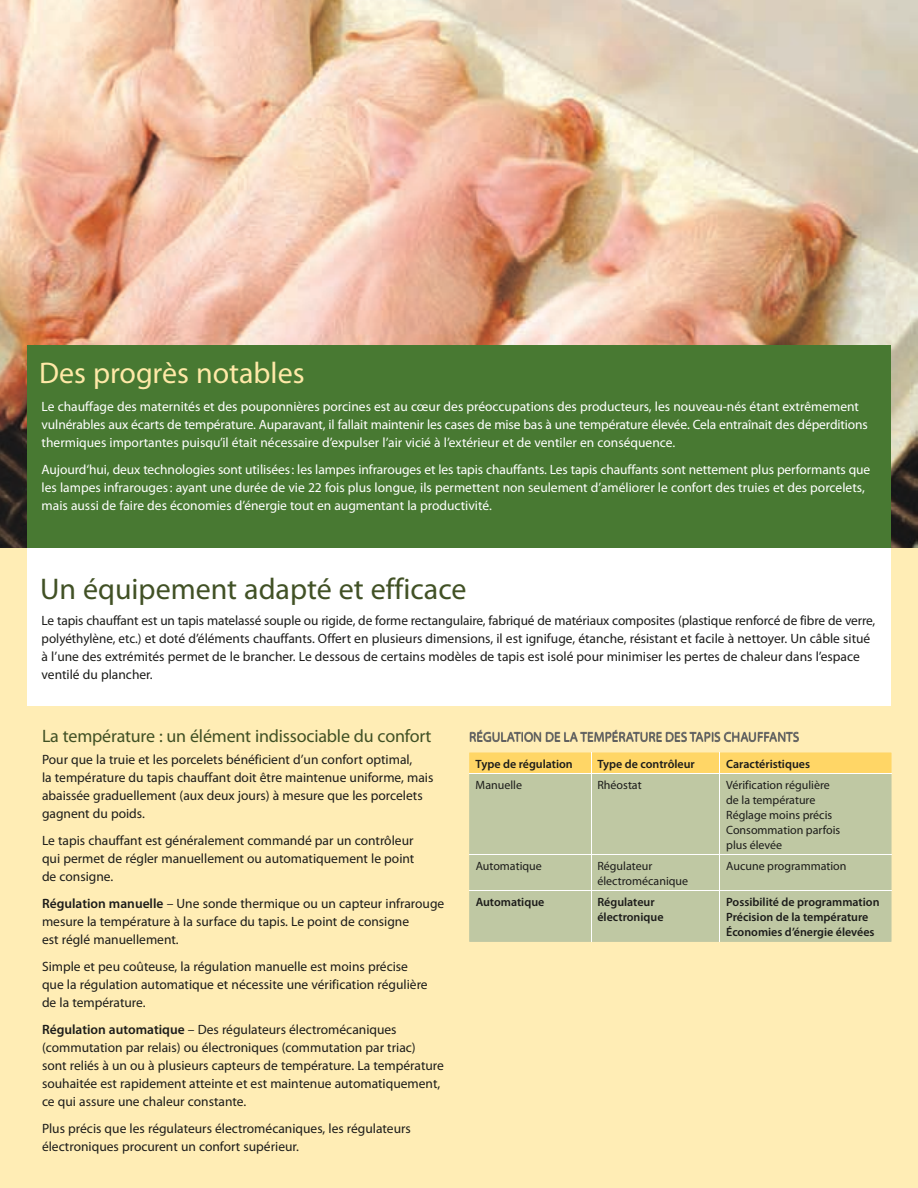
<style>
.page{position:relative;width:918px;height:1188px;background:#fff}
.page>*{position:absolute;margin:0;border:0;box-sizing:border-box;transform-origin:0 0}
.t1{font:30px "Myriad Pro";color:#415125}
.t2{font:30px "Myriad Pro";color:#ffe9a7}
.t3{font:18px "Myriad Pro";letter-spacing:-.01em;color:#415125}
.t4{font:13.5px/18px "Myriad Pro";color:#1c1c1a}
.t5{font:13.5px/18px "Myriad Pro";color:#fff}
.t6{font:13.5px "Myriad Pro";color:#5e5f5f}
.t7{font:12px/15px "Myriad Pro";color:#1c1c1a}
.t8{font:600 12px/15px "Myriad Pro";color:#1c1c1a}
.s1{font-weight:600}
</style>
<div class="page">
<div style="left:0;top:547px;width:918px;height:641px;background:#ffedb5"></div>
<div style="left:27px;top:547px;width:864px;height:159px;background:#fff"></div>
<img style="left:0;top:0;width:918px;height:547px">
<div style="left:27px;top:345px;width:864px;height:202px;background:#487932"></div>
<div style="left:469px;top:774px;width:422px;height:168px;background:#bfc8a3"></div>
<div style="left:469px;top:753px;width:422px;height:20px;background:#ffd666"></div>
<hr style="left:469px;top:773px;width:122px;height:1px;background:#fff">
<hr style="left:591px;top:773px;width:129px;height:1px;background:#fff">
<hr style="left:591px;top:774px;width:1px;height:80px;background:#fff">
<hr style="left:720px;top:773px;width:171px;height:1px;background:#fff">
<hr style="left:720px;top:774px;width:1px;height:80px;background:#fff">
<hr style="left:469px;top:854px;width:122px;height:1px;background:#fff">
<hr style="left:591px;top:854px;width:129px;height:1px;background:#fff">
<hr style="left:591px;top:855px;width:1px;height:35px;background:#fff">
<hr style="left:720px;top:854px;width:171px;height:1px;background:#fff">
<hr style="left:720px;top:855px;width:1px;height:35px;background:#fff">
<hr style="left:469px;top:890px;width:122px;height:1px;background:#fff">
<hr style="left:591px;top:890px;width:129px;height:1px;background:#fff">
<hr style="left:591px;top:891px;width:1px;height:51px;background:#fff">
<hr style="left:720px;top:890px;width:171px;height:1px;background:#fff">
<hr style="left:720px;top:891px;width:1px;height:51px;background:#fff">
<h1 class="t2" style="left:39px;top:354px;width:267px">Des progrès notables</h1>
<p class="t5" style="left:42px;top:397px;width:828px">Le chauffage des maternités et des pouponnières porcines est au cœur des préoccupations des producteurs, les nouveau-nés étant extrêmement vulnérables aux écarts de température. Auparavant, il fallait maintenir les cases de mise bas à une température élevée. Cela entraînait des déperditions thermiques importantes puisqu’il était nécessaire d’expulser l’air vicié à l’extérieur et de ventiler en conséquence.</p>
<p class="t5" style="left:42px;top:460px;width:830px">Aujourd‘hui, deux technologies sont utilisées: les lampes infrarouges et les tapis chauffants. Les tapis chauffants sont nettement plus performants que les lampes infrarouges : ayant une durée de vie 22 fois plus longue, ils permettent non seulement d’améliorer le confort des truies et des porcelets, mais aussi de faire des économies d’énergie tout en augmentant la productivité.</p>
<h1 class="t1" style="left:40px;top:570px;width:428px">Un équipement adapté et efficace</h1>
<p class="t4" style="left:42px;top:611px;width:835px">Le tapis chauffant est un tapis matelassé souple ou rigide, de forme rectangulaire, fabriqué de matériaux composites (plastique renforcé de fibre de verre, polyéthylène, etc.) et doté d’éléments chauffants. Offert en plusieurs dimensions, il est ignifuge, étanche, résistant et facile à nettoyer. Un câble situé à l’une des extrémités permet de le brancher. Le dessous de certains modèles de tapis est isolé pour minimiser les pertes de chaleur dans l’espace ventilé du plancher.</p>
<h2 class="t3" style="left:42px;top:724px;width:391px">La température : un élément indissociable du confort</h2>
<p class="t4" style="left:42px;top:750px;width:393px">Pour que la truie et les porcelets bénéficient d’un confort optimal,<br>la température du tapis chauffant doit être maintenue uniforme, mais abaissée graduellement (aux deux jours) à mesure que les porcelets gagnent du poids.</p>
<p class="t4" style="left:42px;top:831px;width:374px;text-align:justify">Le tapis chauffant est généralement commandé par un contrôleur qui permet de régler manuellement ou automatiquement le point de consigne.</p>
<p class="t4" style="left:42px;top:894px;width:404px"><span class="s1">Régulation manuelle</span> – Une sonde thermique ou un capteur infrarouge mesure la température à la surface du tapis. Le point de consigne<br>est réglé manuellement.</p>
<p class="t4" style="left:42px;top:957px;width:387px">Simple et peu coûteuse, la régulation manuelle est moins précise que la régulation automatique et nécessite une vérification régulière de la température.</p>
<p class="t4" style="left:42px;top:1020px;width:404px"><span class="s1">Régulation automatique</span> – Des régulateurs électromécaniques (commutation par relais) ou électroniques (commutation par triac)<br>sont reliés à un ou à plusieurs capteurs de température. La température souhaitée est rapidement atteinte et est maintenue automatiquement, ce qui assure une chaleur constante.</p>
<p class="t4" style="left:42px;top:1119px;width:370px">Plus précis que les régulateurs électromécaniques, les régulateurs électroniques procurent un confort supérieur.</p>
<p class="t6" style="left:469px;top:729px;width:332px">RÉGULATION DE LA TEMPÉRATURE DES TAPIS CHAUFFANTS</p>
<p class="t8" style="left:476px;top:756px;width:99px">Type de régulation</p>
<p class="t8" style="left:597px;top:756px;width:99px">Type de contrôleur</p>
<p class="t8" style="left:726px;top:756px;width:85px">Caractéristiques</p>
<p class="t7" style="left:476px;top:777px;width:48px">Manuelle</p>
<p class="t7" style="left:597px;top:777px;width:46px">Rhéostat</p>
<p class="t7" style="left:726px;top:792px;width:116px">de la température<br>Réglage moins précis<br>Consommation parfois plus élevée</p>
<p class="t7" style="left:476px;top:858px;width:68px">Automatique</p>
<p class="t7" style="left:597px;top:858px;width:92px">Régulateur électromécanique</p>
<p class="t7" style="left:726px;top:858px;width:122px">Aucune programmation</p>
<p class="t8" style="left:476px;top:894px;width:70px">Automatique</p>
<p class="t8" style="left:597px;top:894px;width:68px">Régulateur électronique</p>
<p class="t8" style="left:726px;top:894px;width:155px">Possibilité de programmation<br>Précision de la température<br>Économies d’énergie élevées</p>
<p class="t7" style="left:726px;top:777px;width:158px">Vérification régulière de la tem&shy;pérature</p>
</div>
